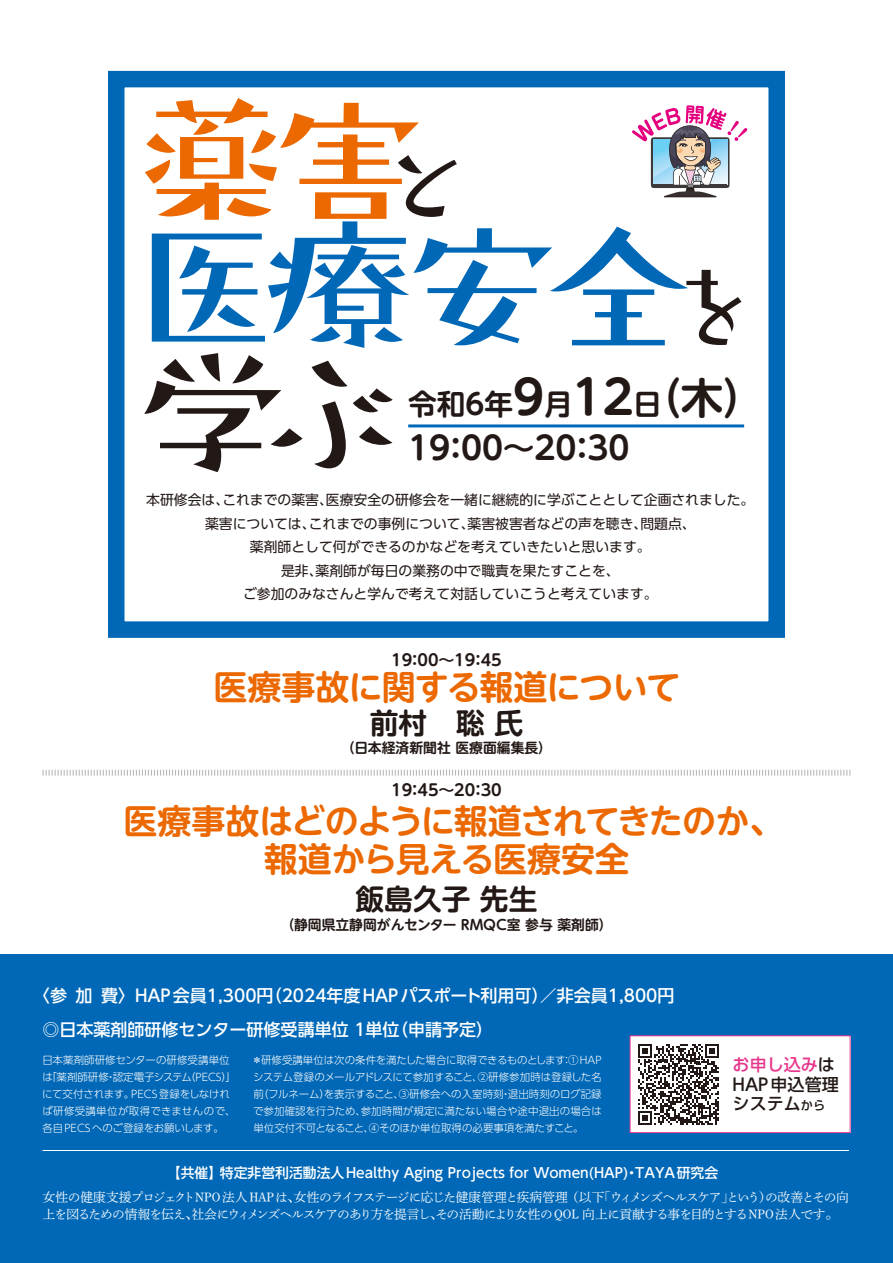
<style>
.page{position:relative;width:893px;height:1263px;background:#fff}
.page>*{position:absolute;margin:0;border:0;box-sizing:border-box;transform-origin:0 0}
.t1{font:151.5px/125.4px "Pal Ramune Std B";letter-spacing:-.135em;color:#0068b7;scale:1.05 1}
.t2{font:151.5px "Pal Ramune Std B";color:#221815;scale:1.05 1}
.t3{font:700 46.8px "UD Shin M Go Pr 6 N De";color:#221815}
.t4{font:700 42.45px "UD Shin M Go Pr 6 N De";color:#221815}
.t5{font:700 34.05px/38.2px "UD Shin M Go Pr 6 N De";letter-spacing:-.025em;color:#ec6800;text-align:center}
.t6{font:700 31.95px "UD Shin M Go Pr 6 N De";color:#221815}
.t7{font:700 28.65px "UD Shin M Go Pr 6 N De";color:#221815}
.t8{font:500 17.1px/19.5px "UD Shin Go Pr 6 N";color:#221815}
.t9{font:500 16.95px "UD Shin Go Pr 6 N";color:#fff}
.t10{font:700 15.9px "UD Shin M Go Pr 6 N De";color:#221815}
.t11{font:13.8px/23.4px "UD Shin Go Pr 6 N";color:#221815}
.t12{font:500 13.8px "UD Shin Go Pr 6 N";color:#fff}
.t13{font:700 13.8px "UD Shin M Go Pr 6 N De";color:#221815}
.t14{font:12.75px/17px "Shuei Min Pr 6 N L";letter-spacing:-.06em;color:#fff}
.t15{font:12.75px "Shuei Min Pr 6 N L";letter-spacing:-.08em;color:#fff}
.t16{font:12.75px "Shuei Min Pr 6 N L";letter-spacing:-.1em;color:#fff}
.t17{font:300 10.5px/17px "UD Shin Go Pr 6 N";color:#fff}
.s1{color:#ec6800}
.s2{font-size:100.95px;color:#221815}
.s3{font-size:46.8px}
.s4{font-size:28.65px}
.s5{color:#e7378d}
.s6{font-size:12.15px}
</style>
<div class="page">
<div style="left:0;top:955px;width:893px;height:308px;background:#0068b7"></div>
<hr style="left:43px;top:1150px;width:806px;height:1px;background:#fff">
<div style="left:630px;top:1036px;width:220px;height:96px;background:#fff"></div>
<svg style="left:638px;top:1044px;width:81px;height:81px"></svg>
<div style="left:630px;top:1035px;width:220px;height:98px;border:1px solid #e7378d"></div>
<div style="left:108px;top:71px;width:677px;height:567px;border:16px solid #0068b7"></div>
<svg style="left:632px;top:105px;width:116px;height:92px"></svg>
<hr style="left:408px;top:424px;width:336px;height:3px;background:#0068b7">
<svg style="left:42px;top:769px;width:809px;height:7px"></svg>
<h1 class="t1" style="left:127px;top:91px;width:614px"><span class="s1">薬害</span><span class="s2">と<br></span>医療安全<span class="s2">を</span></h1>
<h3 class="t4" style="left:572px;top:362px;width:194px"><span class="s3">12</span> （<span class="s4">日</span> 木(</h3>
<h1 class="t2" style="left:132px;top:297px;width:267px">学ぶ</h1>
<h2 class="t3" style="left:513px;top:358px;width:32px">9</h2>
<h3 class="t7" style="left:408px;top:380px;width:107px">令和6年</h3>
<h3 class="t7" style="left:544px;top:380px;width:30px">月</h3>
<h3 class="t6" style="left:408px;top:421px;width:223px">1 9：00~20：30</h3>
<h3 class="t11" style="left:326px;top:488px;width:430px">医療安全の研修会を一緒に継続的に学ぶこととして企画されました。</h3>
<h3 class="t11" style="left:146px;top:488px;width:84px">本研修会は、</h3>
<h3 class="t11" style="left:222px;top:488px;width:112px">これまでの薬害、</h3>
<h3 class="t11" style="left:468px;top:511px;width:181px">薬害被害者などの声を聴き、</h3>
<h3 class="t11" style="left:309px;top:511px;width:167px">これまでの事例について、</h3>
<h3 class="t11" style="left:205px;top:511px;width:112px">薬害については、</h3>
<h3 class="t11" style="left:250px;top:535px;width:402px">薬剤師として何ができるのかなどを考えていきたいと思います。</h3>
<h3 class="t11" style="left:316px;top:558px;width:306px">薬剤師が毎日の業務の中で職責を果たすことを、</h3>
<h3 class="t11" style="left:640px;top:511px;width:57px">問題点、</h3>
<h3 class="t11" style="left:243px;top:558px;width:416px;text-indent:38px">是非、<br>ご参加のみなさんと学んで考えて対話していこうと考えています。</h3>
<h3 class="t10" style="left:391px;top:646px;width:112px">1 9：00~ 1 9：45</h3>
<h3 class="t5" style="left:213px;top:666px;width:469px">医療事故に関する報道について</h3>
<h3 class="t7" style="left:370px;top:699px;width:155px">前村　聡氏</h3>
<h3 class="t13" style="left:341px;top:736px;width:212px">（日本経済新聞社医療面編集長(</h3>
<h3 class="t10" style="left:391px;top:776px;width:112px">1 9：45~20：30</h3>
<h3 class="t5" style="left:124px;top:800px;width:662px">医療事故はどのように報道されてきたのか、報道から見える医療安全</h3>
<h3 class="t7" style="left:356px;top:875px;width:183px">飯島久子先生</h3>
<h3 class="t13" style="left:281px;top:912px;width:333px">（静岡県立静岡がんセンター RMQC室参与薬剤師(</h3>
<h3 class="t9" style="left:33px;top:982px;width:36px">〈参</h3>
<h3 class="t9" style="left:76px;top:982px;width:19px">加</h3>
<h3 class="t9" style="left:101px;top:982px;width:575px">費〉HAP会員1,300 （円 2024年度HAPパスポート利用可／）非会員1,800円</h3>
<h3 class="t9" style="left:43px;top:1015px;width:359px">◎日本薬剤師研修センター研修受講単位 1単位</h3>
<p class="t17" style="left:185px;top:1051px;width:52px;text-indent:-143px">日本薬剤師研修センターの研修受講単位（PECS 「(</p>
<h3 class="t9" style="left:391px;top:1015px;width:104px">（申請予定(</h3>
<p class="t17" style="left:252px;top:1051px;width:351px">＊研修受講単位は次の条件を満たした場合に取得できるものとします ① HAP</p>
<p class="t17" style="left:253px;top:1051px;width:350px;text-indent:308px">：<br>システム登録のメールアドレスにて参加すること、②研修参加時は登録した名（前フルネームを表示すること、③研修会への入室時刻退出時刻のログ記録</p>
<p class="t17" style="left:42px;top:1068px;width:151px">「は薬剤師研修認定電子システム</p>
<p class="t17" style="left:106px;top:1068px;width:12px">・</p>
<p class="t17" style="left:319px;top:1085px;width:12px">）</p>
<p class="t17" style="left:131px;top:1085px;width:100px">PECS登録をしなけれ</p>
<p class="t17" style="left:42px;top:1085px;width:195px">にて交付されます。<br>ば研修受講単位が取得できませんので、各自PECSへのご登録をお願いします。</p>
<p class="t17" style="left:500px;top:1085px;width:12px">・</p>
<p class="t17" style="left:361px;top:1102px;width:242px">参加時間が規定に満たない場合や途中退出の場合は</p>
<p class="t17" style="left:253px;top:1102px;width:332px">で参加確認を行うため、<br>単位交付不可となること、④そのほか単位取得の必要事項を満たすこと。</p>
<h3 class="t12" style="left:167px;top:1161px;width:57px">【共催】</h3>
<h3 class="t12" style="left:220px;top:1161px;width:420px">特定非営利活動法人Healthy Aging Projects for Women(HAP)・</h3>
<h3 class="t12" style="left:635px;top:1161px;width:84px">TAYA研究会</h3>
<h3 class="t8" style="left:733px;top:1054px;width:108px"><span class="s5">お申し込み</span>は<br>HAP申込管理システム<span class="s6">から</span></h3>
<p class="t14" style="left:566px;top:1187px;width:40px">（以下</p>
<p class="t14" style="left:759px;top:1187px;width:14px">）</p>
<p class="t15" style="left:294px;top:1185px;width:276px">女性のライフステージに応じた健康管理と疾病管理</p>
<p class="t16" style="left:598px;top:1185px;width:252px">「ウィメンズヘルスケアというの改善とその向</p>
<p class="t14" style="left:43px;top:1187px;width:797px">女性の健康支援プロジェクトNPO法人HAPは、<br>上を図るための情報を伝え社会にウィメンズヘルスケアのあり方を提言しその活動により女性の QOL 向上に貢献する事を目的とするNPO 法人です。</p>
<p class="t14" style="left:721px;top:1187px;width:14px">」</p>
<p class="t14" style="left:185px;top:1204px;width:14px">、</p>
<p class="t14" style="left:430px;top:1204px;width:14px">、</p>
</div>
